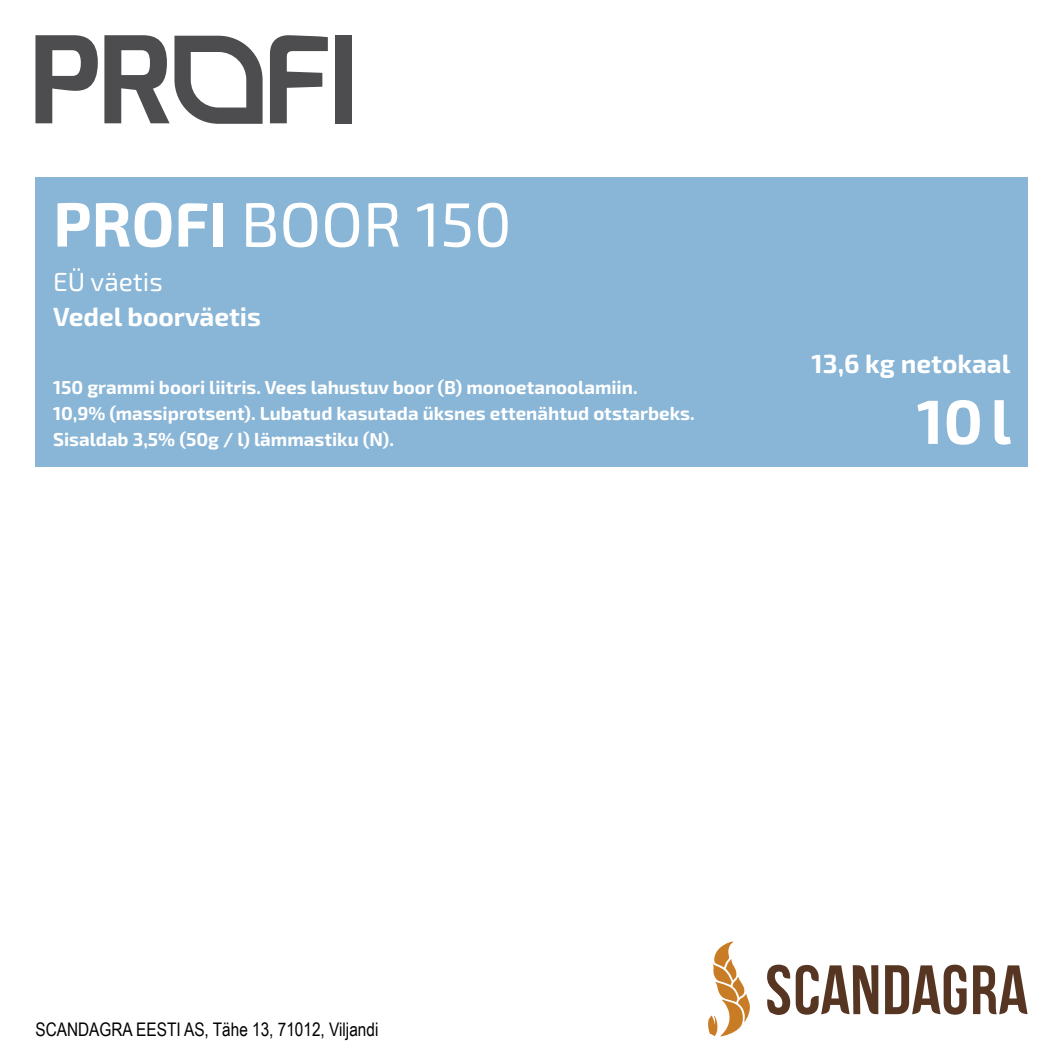
<style>
.page{position:relative;width:1063px;height:1063px;background:#fff}
.page>*{position:absolute;margin:0;border:0;box-sizing:border-box;transform-origin:0 0}
.t1{font:62.5px "Exo 2.0";color:#fff}
.t2{font:700 62.5px "Exo 2.0";color:#fff}
.t3{font:700 26.25px "Exo 2.0";color:#fff}
.t4{font:26.25px "Exo 2.0";color:#fff}
.t5{font:700 18.75px/25.8px "Exo 2.0";color:#fff}
.t6{font:18.75px "Arial Narrow";color:#000}
.s1{font-weight:700}
</style>
<div class="page">
<div style="left:35px;top:177px;width:993px;height:289px;background:#89b5d6"></div>
<svg style="left:35px;top:35px;width:63px;height:88px"></svg>
<svg style="left:270px;top:35px;width:58px;height:88px"></svg>
<div style="left:335px;top:35px;width:17px;height:88px;background:#4d4d4f"></div>
<svg style="left:104px;top:35px;width:159px;height:89px"></svg>
<svg style="left:767px;top:965px;width:261px;height:50px"></svg>
<svg style="left:708px;top:941px;width:42px;height:96px"></svg>
<h1 class="t1" style="left:53px;top:188px;width:460px"><span class="s1">PROFI</span> BOOR 150</h1>
<h2 class="t4" style="left:53px;top:266px;width:111px">EÜ väetis</h2>
<h2 class="t3" style="left:53px;top:301px;width:209px">Vedel boorväetis</h2>
<p class="t5" style="left:53px;top:375px;width:643px">150 grammi boori liitris. Vees lahustuv boor (B) monoetanoolamiin.<br>10,9% (massiprotsent). Lubatud kasutada üksnes ettenähtud otstarbeks.<br>Sisaldab 3,5% (50g / l) lämmastiku (N).</p>
<h2 class="t3" style="left:812px;top:348px;width:200px">13,6 kg netokaal</h2>
<h1 class="t2" style="left:917px;top:385px;width:96px">10l</h1>
<p class="t6" style="left:35px;top:1016px;width:345px">SCANDAGRA EESTI AS, Tähe 13, 71012, Viljandi</p>
</div>
